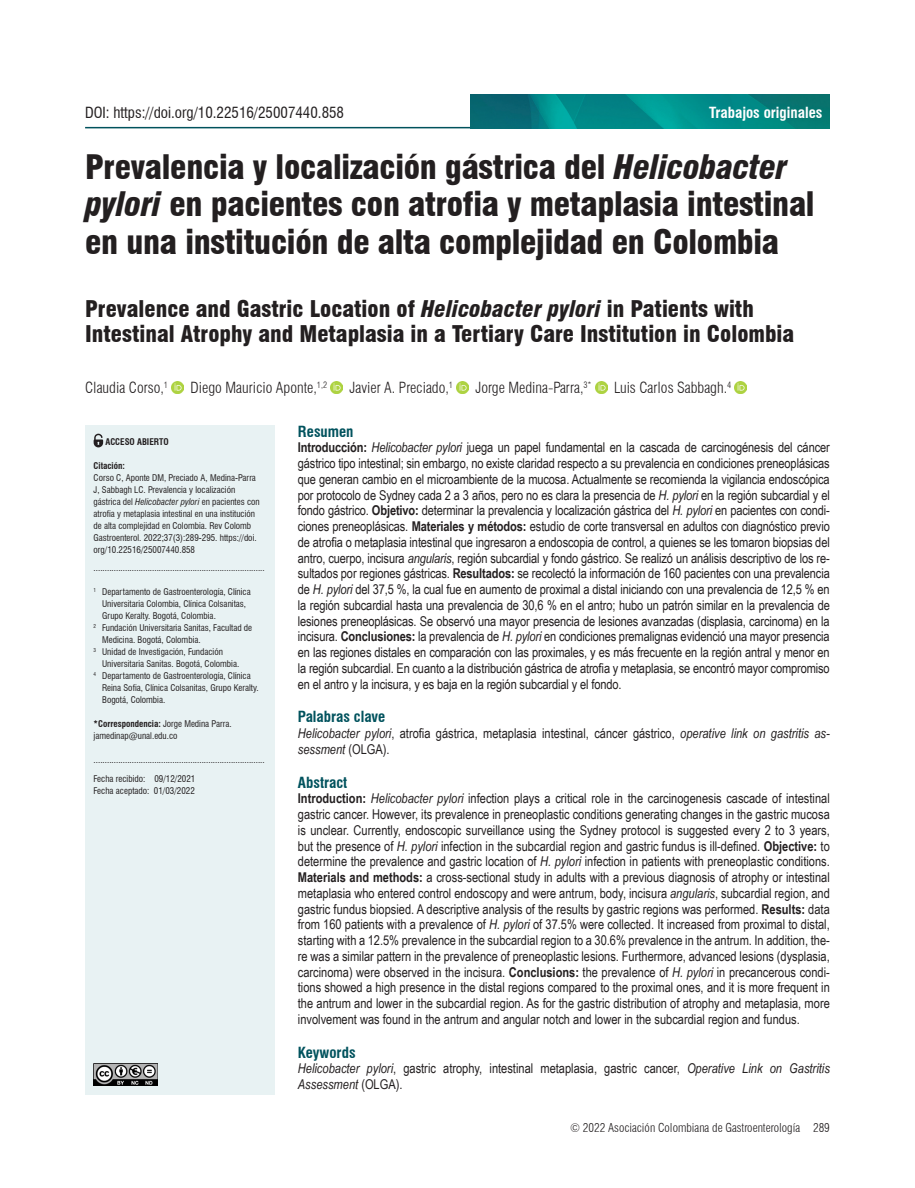
<style>
.page{position:relative;width:915px;height:1188px;background:#fff}
.page>*{position:absolute;margin:0;border:0;box-sizing:border-box;transform-origin:0 0}
.t1{font:900 condensed 33px/37.5px "Swiss 721 BT";letter-spacing:-.01em;color:#231f20}
.t2{font:900 condensed 22.5px/25.5px "Swiss 721 BT";color:#231f20}
.Autores{font:300 condensed 15px "Swiss 721 BT";color:#231f20}
.t3{font:condensed 15px "Swiss 721 BT";color:#231f20}
.t4{font:700 condensed 15px "Swiss 721 BT";color:#00525d}
.t5{font:700 condensed 15px "Swiss 721 BT";color:#fff}
.t6{font:13.5px/15.8px "Arial Narrow";color:#231f20;text-align:justify}
.t7{font:300 condensed 12px "Swiss 721 BT";color:#231f20}
.Créditos_autores{font:condensed 9px/12px "Swiss 721 BT";color:#231f20}
.citacion{font:condensed 9px/12px "Swiss 721 BT";color:#231f20}
.Créditos_autores-2{font:700 condensed 9px "Swiss 721 BT";color:#231f20}
.s1{font-style:italic}
.s2{font-weight:400}
.s3{font-weight:700}
</style>
<div class="page">
<hr style="left:85px;top:127px;width:744px;height:1px;background:#00525d">
<img style="left:470px;top:94px;width:359px;height:34px">
<svg style="left:171px;top:381px;width:12px;height:12px"></svg>
<svg style="left:330px;top:381px;width:12px;height:12px"></svg>
<svg style="left:456px;top:381px;width:12px;height:12px"></svg>
<svg style="left:595px;top:381px;width:12px;height:12px"></svg>
<svg style="left:734px;top:381px;width:12px;height:12px"></svg>
<div style="left:85px;top:425px;width:189px;height:669px;background:#e8f2f3"></div>
<svg style="left:93px;top:434px;width:10px;height:13px"></svg>
<img style="left:94px;top:1063px;width:64px;height:23px">
<p class="t3" style="left:85px;top:103px;width:260px">DOI: https://doi.org/10.22516/25007440.858</p>
<p class="t5" style="left:709px;top:103px;width:115px">Trabajos originales</p>
<h1 class="t1" style="left:85px;top:148px;width:730px">Prevalencia y localización gástrica del <span class="s1">Helicobacter pylori</span> en pacientes con atrofia y metaplasia intestinal en una institución de alta complejidad en Colombia</h1>
<h2 class="t2" style="left:85px;top:296px;width:710px">Prevalence and Gastric Location of <span class="s1">Helicobacter pylori</span> in Patients with<br>Intestinal Atrophy and Metaplasia in a Tertiary Care Institution in Colombia</h2>
<p class="Autores" style="left:85px;top:379px;width:84px">Claudia Corso,<sup>1</sup></p>
<p class="Autores" style="left:190px;top:379px;width:138px">Diego Mauricio Aponte,<sup>1,2</sup></p>
<p class="Autores" style="left:349px;top:379px;width:105px">Javier A. Preciado,<sup>1</sup></p>
<p class="Autores" style="left:475px;top:379px;width:117px">Jorge Medina-Parra,<sup>3*</sup></p>
<p class="Autores" style="left:614px;top:379px;width:119px">Luis Carlos Sabbagh.<sup>4</sup></p>
<p class="Créditos_autores-2" style="left:105px;top:436px;width:65px">ACCESO ABIERTO</p>
<p class="Créditos_autores-2" style="left:94px;top:460px;width:33px">Citación:</p>
<p class="citacion" style="left:94px;top:471px;width:168px">Corso C, Aponte DM, Preciado A, Medina-Parra J, Sabbagh LC. Prevalencia y localización gástrica del <span class="s1">Helicobacter pylori</span> en pacientes con atrofia y metaplasia intestinal en una institución de alta complejidad en Colombia. Rev Colomb Gastroenterol. 2022;37(3):289-295. https://doi. org/10.22516/25007440.858</p>
<p class="Créditos_autores" style="left:94px;top:561px;width:172px">............................................................................</p>
<p class="Créditos_autores" style="left:102px;top:585px;width:150px;text-indent:-9px"><sup>1</sup> Departamento de Gastroenterología, Clínica<br>Universitaria Colombia, Clínica Colsanitas,<br>Grupo Keralty. Bogotá, Colombia.</p>
<p class="Créditos_autores" style="left:102px;top:621px;width:151px;text-indent:-9px"><sup>2</sup> Fundación Universitaria Sanitas, Facultad de<br>Medicina. Bogotá, Colombia.</p>
<p class="Créditos_autores" style="left:102px;top:645px;width:139px;text-indent:-9px"><sup>3</sup> Unidad de Investigación, Fundación<br>Universitaria Sanitas. Bogotá, Colombia.</p>
<p class="Créditos_autores" style="left:102px;top:669px;width:158px;text-indent:-9px"><sup>4</sup> Departamento de Gastroenterología, Clínica<br>Reina Sofia, Clínica Colsanitas, Grupo Keralty.<br>Bogotá, Colombia.</p>
<p class="Créditos_autores-2" style="left:94px;top:718px;width:140px">*Correspondencia: <span class="s2">Jorge Medina Parra.</span></p>
<p class="Créditos_autores" style="left:94px;top:729px;width:85px">jamedinap@unal.edu.co</p>
<p class="Créditos_autores" style="left:94px;top:753px;width:172px">............................................................................</p>
<p class="citacion" style="left:94px;top:773px;width:103px">Fecha recibido: 09/12/2021</p>
<p class="citacion" style="left:94px;top:785px;width:103px">Fecha aceptado: 01/03/2022</p>
<p class="t4" style="left:298px;top:422px;width:57px">Resumen</p>
<p class="t6" style="left:298px;top:439px;width:533px"><span class="s3">Introducción:</span> <span class="s1">Helicobacter pylori</span> juega un papel fundamental en la cascada de carcinogénesis del cáncer gástrico tipo intestinal; sin embargo, no existe claridad respecto a su prevalencia en condiciones preneoplásicas que generan cambio en el microambiente de la mucosa. Actualmente se recomienda la vigilancia endoscópica por protocolo de Sydney cada 2 a 3 años, pero no es clara la presencia de <span class="s1">H. pylori</span> en la región subcardial y el fondo gástrico. <span class="s3">Objetivo:</span> determinar la prevalencia y localización gástrica del <span class="s1">H. pylori</span> en pacientes con condi&shy;ciones preneoplásicas. <span class="s3">Materiales y métodos:</span> estudio de corte transversal en adultos con diagnóstico previo de atrofia o metaplasia intestinal que ingresaron a endoscopia de control, a quienes se les tomaron biopsias del antro, cuerpo, incisura <span class="s1">angularis</span>, región subcardial y fondo gástrico. Se realizó un análisis descriptivo de los re&shy;sultados por regiones gástricas. <span class="s3">Resultados:</span> se recolectó la información de 160 pacientes con una prevalencia de <span class="s1">H. pylori</span> del 37,5 %, la cual fue en aumento de proximal a distal iniciando con una prevalencia de 12,5 % en la región subcardial hasta una prevalencia de 30,6 % en el antro; hubo un patrón similar en la prevalencia de lesiones preneoplásicas. Se observó una mayor presencia de lesiones avanzadas (displasia, carcinoma) en la incisura. <span class="s3">Conclusiones:</span> la prevalencia de <span class="s1">H. pylori</span> en condiciones premalignas evidenció una mayor presencia en las regiones distales en comparación con las proximales, y es más frecuente en la región antral y menor en la región subcardial. En cuanto a la distribución gástrica de atrofia y metaplasia, se encontró mayor compromiso en el antro y la incisura, y es baja en la región subcardial y el fondo.</p>
<p class="t4" style="left:298px;top:708px;width:89px">Palabras clave</p>
<p class="t6" style="left:298px;top:725px;width:533px"><span class="s1">Helicobacter pylori</span>, atrofia gástrica, metaplasia intestinal, cáncer gástrico, <span class="s1">operative link on gastritis as&shy;sessment</span> (OLGA).</p>
<p class="t4" style="left:298px;top:773px;width:51px">Abstract</p>
<p class="t6" style="left:298px;top:790px;width:533px"><span class="s3">Introduction:</span> <span class="s1">Helicobacter pylori</span> infection plays a critical role in the carcinogenesis cascade of intestinal gastric cancer. However, its prevalence in preneoplastic conditions generating changes in the gastric mucosa is unclear. Currently, endoscopic surveillance using the Sydney protocol is suggested every 2 to 3 years, but the presence of <span class="s1">H. pylori</span> infection in the subcardial region and gastric fundus is ill-defined. <span class="s3">Objective:</span> to determine the prevalence and gastric location of <span class="s1">H. pylori</span> infection in patients with preneoplastic conditions.<br><span class="s3">Materials and methods:</span> a cross-sectional study in adults with a previous diagnosis of atrophy or intestinal metaplasia who entered control endoscopy and were antrum, body, incisura <span class="s1">angularis</span>, subcardial region, and gastric fundus biopsied. A descriptive analysis of the results by gastric regions was performed. <span class="s3">Results:</span> data from 160 patients with a prevalence of <span class="s1">H. pylori</span> of 37.5% were collected. It increased from proximal to distal, starting with a 12.5% prevalence in the subcardial region to a 30.6% prevalence in the antrum. In addition, the&shy;re was a similar pattern in the prevalence of preneoplastic lesions. Furthermore, advanced lesions (dysplasia, carcinoma) were observed in the incisura. <span class="s3">Conclusions:</span> the prevalence of <span class="s1">H. pylori</span> in precancerous condi&shy;tions showed a high presence in the distal regions compared to the proximal ones, and it is more frequent in the antrum and lower in the subcardial region. As for the gastric distribution of atrophy and metaplasia, more involvement was found in the antrum and angular notch and lower in the subcardial region and fundus.</p>
<p class="t4" style="left:298px;top:1043px;width:59px">Keywords</p>
<p class="t6" style="left:298px;top:1060px;width:533px"><span class="s1">Helicobacter pylori</span>, gastric atrophy, intestinal metaplasia, gastric cancer, <span class="s1">Operative Link on Gastritis<br>Assessment</span> (OLGA).</p>
<p class="t7" style="left:570px;top:1120px;width:261px">© 2022 Asociación Colombiana de Gastroenterología 289</p>
</div>
